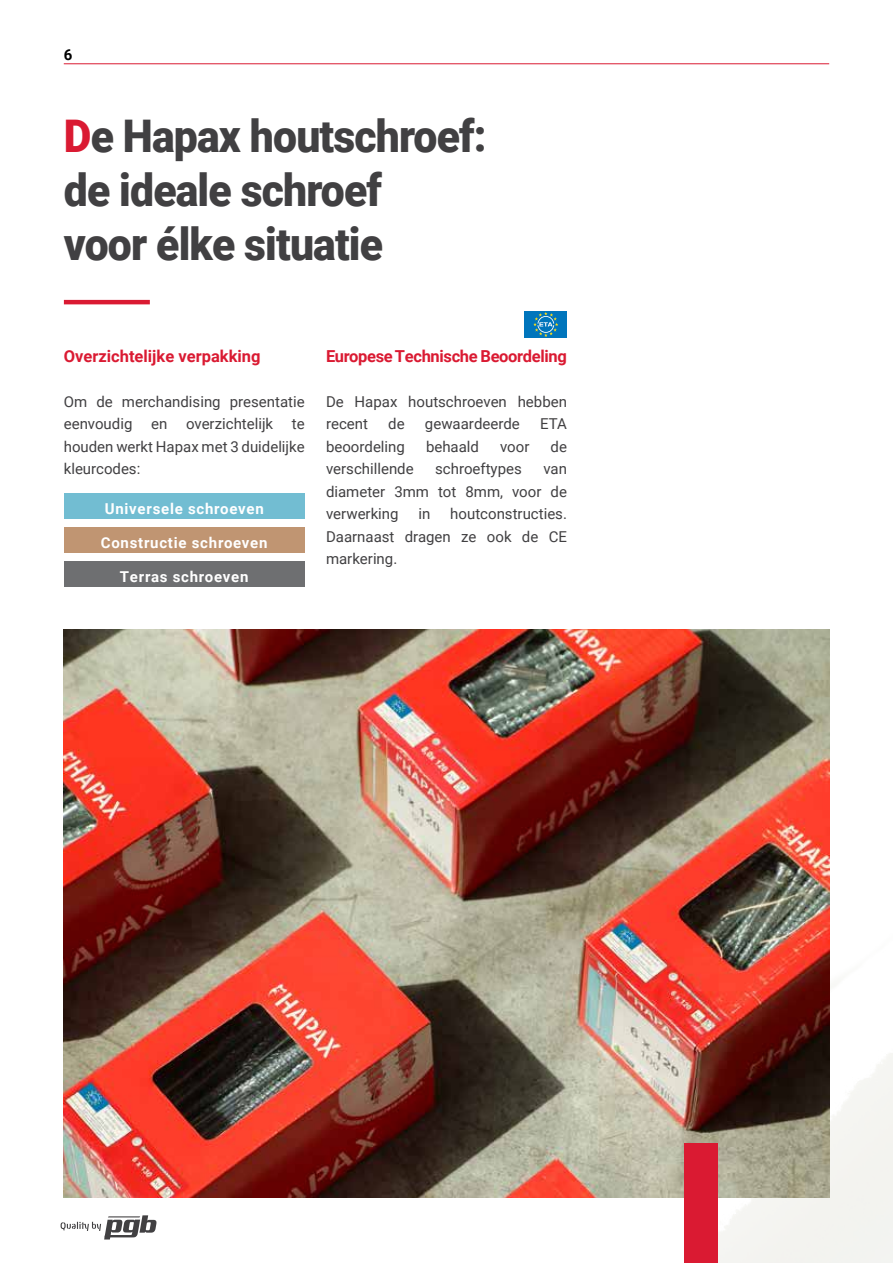
<style>
.page{position:relative;width:893px;height:1263px;background:#fff}
.page>*{position:absolute;margin:0;border:0;box-sizing:border-box;transform-origin:0 0}
.t1{font:900 45px/54px "Roboto";letter-spacing:-.02em;color:#414042;scale:.95 1}
.t2{font:700 16.5px "Roboto";letter-spacing:-.02em;color:#da1a32}
.t3{font:700 16.5px "Roboto";color:#da1a32}
.t4{font:15px/22.5px "Roboto";color:#414042;text-align:justify}
.t5{font:700 15px "Roboto";letter-spacing:.05em;color:#fff}
.t6{font:700 15px "Roboto";color:#000}
.s1{color:#da1a32}
</style>
<div class="page">
<img style="left:578px;top:63px;width:315px;height:1200px">
<svg style="left:61px;top:1215px;width:95px;height:24px"></svg>
<hr style="left:64px;top:300px;width:86px;height:4px;background:#da1a32">
<img style="left:64px;top:629px;width:765px;height:569px">
<div style="left:684px;top:1143px;width:34px;height:120px;background:#da1a32"></div>
<hr style="left:64px;top:63px;width:765px;height:1px;background:#da1a32">
<div style="left:525px;top:311px;width:42px;height:27px;background:#0075bc"></div>
<svg style="left:533px;top:312px;width:25px;height:25px"></svg>
<div style="left:64px;top:493px;width:241px;height:26px;background:#72bdd2"></div>
<div style="left:64px;top:561px;width:241px;height:26px;background:#6e6f71"></div>
<div style="left:64px;top:527px;width:241px;height:26px;background:#c09572"></div>
<p class="t6" style="left:64px;top:44px;width:10px">6</p>
<h1 class="t1" style="left:64px;top:107px;width:446px"><span class="s1">D</span>e Hapax houtschroef: de ideale schroef<br>voor élke situatie</h1>
<p class="t3" style="left:64px;top:344px;width:198px">Overzichtelijke verpakking</p>
<p class="t4" style="left:64px;top:390px;width:242px">Om de merchandising presentatie eenvoudig en overzichtelijk te houden werkt Hapax met 3 duidelijke kleurcodes:</p>
<p class="t5" style="left:105px;top:498px;width:160px">Universele schroeven</p>
<p class="t5" style="left:101px;top:532px;width:168px">Constructie schroeven</p>
<p class="t5" style="left:120px;top:566px;width:130px">Terras schroeven</p>
<p class="t2" style="left:326px;top:344px;width:242px">Europese Technische Beoordeling</p>
<p class="t4" style="left:326px;top:390px;width:242px">De Hapax houtschroeven hebben recent</p>
<p class="t4" style="left:388px;top:412px;width:18px">de</p>
<p class="t4" style="left:425px;top:412px;width:96px">gewaardeerde</p>
<p class="t4" style="left:540px;top:412px;width:28px">ETA</p>
<p class="t4" style="left:326px;top:435px;width:80px">beoordeling</p>
<p class="t4" style="left:426px;top:435px;width:55px">behaald</p>
<p class="t4" style="left:500px;top:435px;width:31px">voor</p>
<p class="t4" style="left:551px;top:435px;width:18px">de</p>
<p class="t4" style="left:326px;top:457px;width:89px">verschillende</p>
<p class="t4" style="left:435px;top:457px;width:88px">schroeftypes</p>
<p class="t4" style="left:326px;top:457px;width:242px;text-indent:217px">van diameter 3mm tot 8mm, voor de verwerking</p>
<p class="t4" style="left:326px;top:502px;width:242px;text-indent:124px">houtconstructies.<br>Daarnaast dragen ze ook de CE markering.</p>
<p class="t4" style="left:418px;top:502px;width:13px">in</p>
</div>
